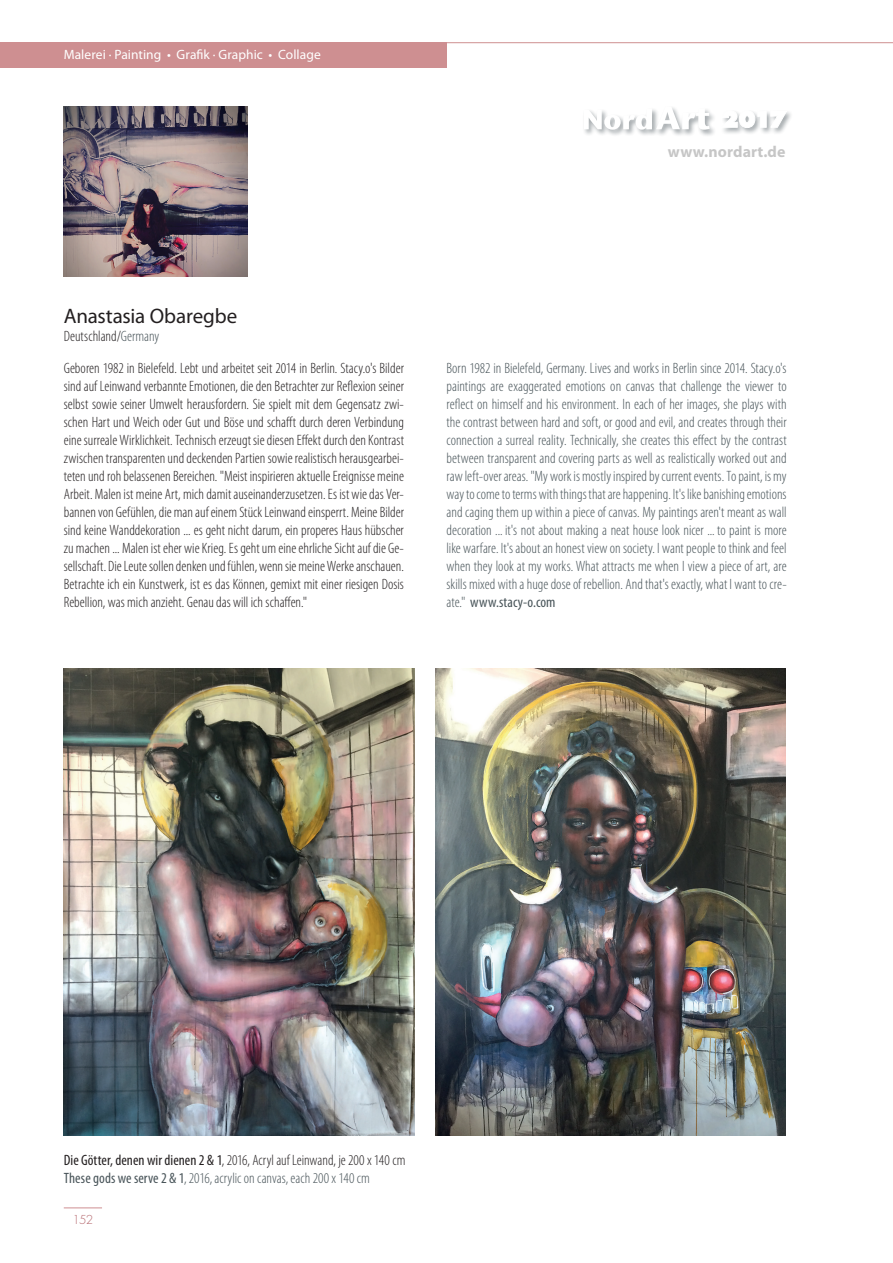
<style>
.page{position:relative;width:893px;height:1263px;background:#fff}
.page>*{position:absolute;margin:0;border:0;box-sizing:border-box;transform-origin:0 0}
.t1{font:21px "Myriad Pro";letter-spacing:-.01em;color:#231f20}
.t2{font:700 15.9px "Myriad Pro";letter-spacing:.005em;color:#c6c6c6}
.t3{font:300 condensed 15px/18px "Myriad Pro";color:#485459}
.t4{font:300 condensed 15px/18px "Myriad Pro";color:#231f20}
.t5{font:13.5px "Myriad Pro";letter-spacing:.005em;color:#fff}
.t6{font:300 12px "Futura Std";color:#b66a70}
.s1{color:#485459}
.s2{font-weight:400}
.s3{font-weight:400;color:#231f20}
.s4{color:#231f20}
</style>
<div class="page">
<div style="left:0;top:43px;width:446px;height:25px;background:#ce8f91"></div>
<hr style="left:446px;top:42px;width:447px;height:1px;background:#ce8f91">
<hr style="left:64px;top:1207px;width:38px;height:1px;background:#ce8f91">
<div style="left:582px;top:107px;width:77px;height:30px;background:#0b1a22;opacity:.75"></div>
<div style="left:655px;top:105px;width:62px;height:32px;background:#0b1a22;opacity:.75"></div>
<svg style="left:584px;top:106px;width:126px;height:24px"></svg>
<div style="left:720px;top:109px;width:74px;height:26px;background:#0b1a22;opacity:.75"></div>
<svg style="left:721px;top:111px;width:66px;height:17px"></svg>
<img style="left:64px;top:106px;width:184px;height:170px">
<img style="left:64px;top:669px;width:350px;height:467px">
<img style="left:435px;top:669px;width:351px;height:467px">
<p class="t5" style="left:64px;top:46px;width:258px">Malerei · Painting • Grafik · Graphic • Collage</p>
<p class="t2" style="left:668px;top:142px;width:119px">www.nordart.de</p>
<h1 class="t1" style="left:64px;top:303px;width:175px">Anastasia Obaregbe</h1>
<p class="t4" style="left:64px;top:321px;width:342px;line-height:31.5px">Deutschland/<span class="s1">Germany<br></span>Geboren 1982 in Bielefeld. Lebt und arbeitet seit 2014 in Berlin. Stacy.o's Bilder</p>
<p class="t4" style="left:64px;top:377px;width:342px;text-align:justify">sind auf Leinwand verbannte Emotionen, die den Betrachter zur Reflexion seiner selbst sowie seiner Umwelt herausfordern. Sie spielt mit dem Gegensatz zwi&shy;schen Hart und Weich oder Gut und Böse und schafft durch deren Verbindung eine surreale Wirklichkeit. Technisch erzeugt sie diesen Effekt durch den Kontrast zwischen transparenten und deckenden Partien sowie realistisch herausgearbei&shy;teten und roh belassenen Bereichen. "Meist inspirieren aktuelle Ereignisse meine Arbeit. Malen ist meine Art, mich damit auseinanderzusetzen. Es ist wie das Ver&shy;bannen von Gefühlen, die man auf einem Stück Leinwand einsperrt. Meine Bilder sind keine Wanddekoration ... es geht nicht darum, ein properes Haus hübscher zu machen ... Malen ist eher wie Krieg. Es geht um eine ehrliche Sicht auf die Ge&shy;sellschaft. Die Leute sollen denken und fühlen, wenn sie meine Werke anschauen.<br>Betrachte ich ein Kunstwerk, ist es das Können, gemixt mit einer riesigen Dosis Rebellion, was mich anzieht. Genau das will ich schaffen."</p>
<p class="t3" style="left:446px;top:359px;width:342px;text-align:justify">Born 1982 in Bielefeld, Germany. Lives and works in Berlin since 2014. Stacy.o's paintings are exaggerated emotions on canvas that challenge the viewer to reflect on himself and his environment. In each of her images, she plays with the contrast between hard and soft, or good and evil, and creates through their connection a surreal reality. Technically, she creates this effect by the contrast between transparent and covering parts as well as realistically worked out and raw left-over areas. "My work is mostly inspired by current events. To paint, is my way to come to terms with things that are happening. It's like banishing emotions and caging them up within a piece of canvas. My paintings aren't meant as wall decoration ... it's not about making a neat house look nicer ... to paint is more like warfare. It's about an honest view on society. I want people to think and feel when they look at my works.What attracts me when I view a piece of art, are skills mixed with a huge dose of rebellion. And that's exactly, what I want to cre&shy;ate." <span class="s2">www.stacy-o.com</span></p>
<p class="t3" style="left:64px;top:1151px;width:343px"><span class="s3">Die Götter, denen wir dienen 2 &amp; 1</span><span class="s4">, 2016, Acryl auf Leinwand, je 200 x 140 cm<br></span><span class="s2">These gods we serve 2 &amp; 1</span>, 2016, acrylic on canvas, each 200 x 140 cm</p>
<p class="t6" style="left:73px;top:1212px;width:22px">152</p>
</div>
